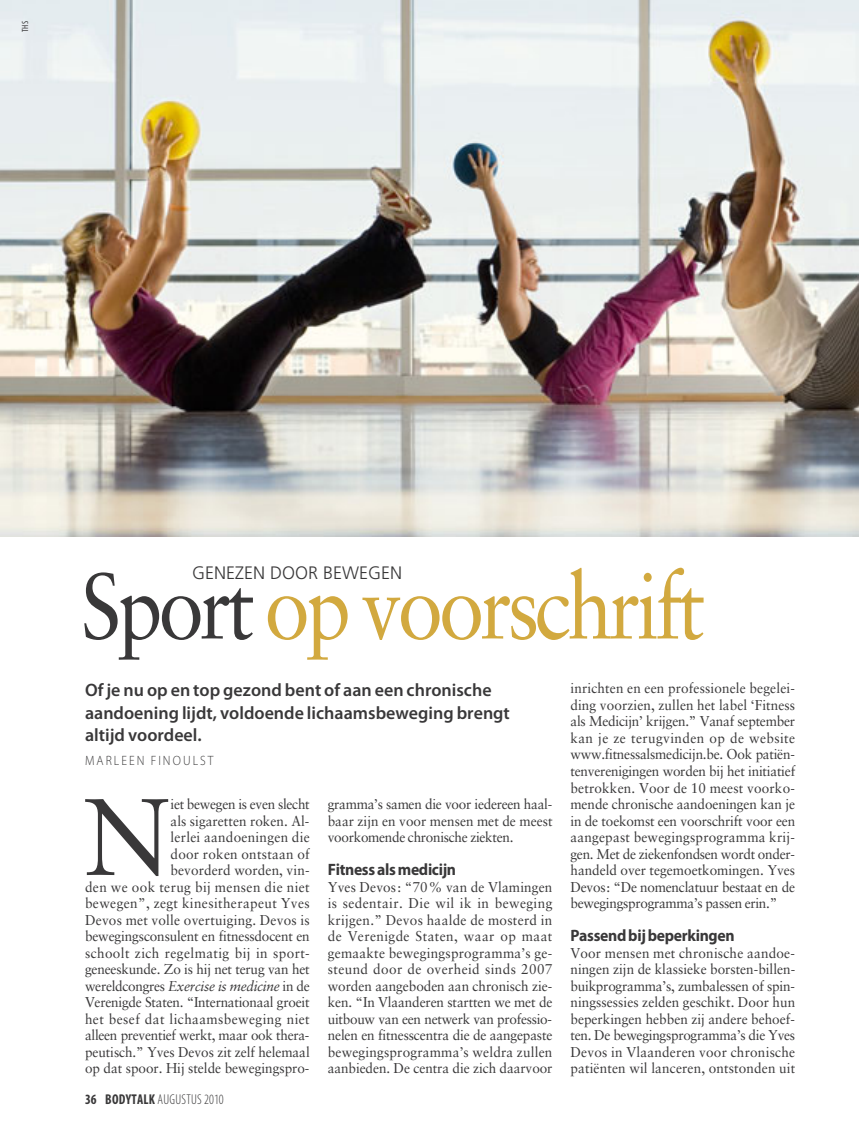
<style>
.page{position:relative;width:859px;height:1136px;background:#fff}
.page>*{position:absolute;margin:0;border:0;box-sizing:border-box;transform-origin:0 0}
.t1{font:108.75px "Sabon";color:#393839;scale:.95 1}
.t2{font:92.7px "Sabon";letter-spacing:-.05em;color:#d2a93f;scale:.88 1}
.t3{font:600 18px/22.5px "Myriad Pro";color:#393839}
.t4{font:300 18px "Frutiger";color:#393839}
.t5{font:700 16.5px "Myriad Pro";letter-spacing:-.02em;color:#393839;scale:.95 1}
.t6{font:14.25px/16.5px "Sabon";color:#393839;text-align:justify;scale:.95 1}
.t7{font:300 condensed 14.25px "Myriad Pro";letter-spacing:.02em;color:#393839;scale:.95 1}
.t8{font:300 13.5px "Myriad Pro";letter-spacing:.17em;color:#393839;scale:.9 1}
.t9{font:condensed 9px "Myriad Pro";color:#393839}
.s1{color:#393839}
.s2{font-style:italic}
.s3{font-weight:700}
</style>
<div class="page">
<img style="left:0;top:0;width:859px;height:536px">
<p class="t9" style="left:20px;top:32px;width:12px;rotate:-90deg">THS</p>
<p class="t4" style="left:192px;top:565px;width:211px">GENEZEN DOOR BEWEGEN</p>
<h2 class="t2" style="left:81px;top:567px;width:711px"><span class="s1">Sport</span> op voorschrift</h2>
<p class="t3" style="left:85px;top:680px;width:426px">Of je nu op en top gezond bent of aan een chronische aandoening lijdt, voldoende lichaamsbeweging brengt altijd voordeel.</p>
<p class="t8" style="left:85px;top:752px;width:144px">MARLEEN FINOULST</p>
<p class="t6" style="left:85px;top:797px;width:238px;text-align:right">iet bewegen is even slecht<br>als sigaretten roken. Al-<br>lerlei aandoeningen die<br>door roken ontstaan of<br>bevorderd worden, vin-<br>den we ook terug bij mensen die niet bewegen”, zegt kinesitherapeut Yves Devos met volle overtuiging. Devos is bewegingsconsulent en fitnessdocent en schoolt zich regelmatig bij in sport&shy;geneeskunde. Zo is hij net terug van het wereldcongres <span class="s2">Exercise is medicine</span> in de Verenigde Staten. “Internationaal groeit het besef dat lichaamsbeweging niet alleen preventief werkt, maar ook thera&shy;peutisch.” Yves Devos zit zelf helemaal op dat spoor. Hij stelde bewegingspro-</p>
<p class="t6" style="left:328px;top:797px;width:238px">gramma’s samen die voor iedereen haal&shy;baar zijn en voor mensen met de meest voorkomende chronische ziekten.</p>
<h1 class="t1" style="left:84px;top:791px;width:92px">N</h1>
<p class="t5" style="left:328px;top:863px;width:137px">Fitness als medicijn</p>
<p class="t6" style="left:328px;top:879px;width:238px">Yves Devos: “70% van de Vlamingen is sedentair. Die wil ik in beweging krijgen.” Devos haalde de mosterd in de Verenigde Staten, waar op maat gemaakte bewegingsprogramma’s ge&shy;steund door de overheid sinds 2007 worden aangeboden aan chronisch zie&shy;ken. “In Vlaanderen startten we met de uitbouw van een netwerk van professio&shy;nelen en fitnesscentra die de aangepaste bewegingsprogramma’s weldra zullen aanbieden. De centra die zich daarvoor</p>
<p class="t7" style="left:85px;top:1090px;width:148px"><span class="s3">36 BODYTALK</span> AUGUSTUS 2010</p>
<p class="t6" style="left:570px;top:681px;width:238px">inrichten en een professionele begelei&shy;ding voorzien, zullen het label ‘Fitness als Medicijn’ krijgen.” Vanaf september kan je ze terugvinden op de website www.fitnessalsmedicijn.be. Ook patiën&shy;tenverenigingen worden bij het initiatief betrokken. Voor de 10 meest voorko&shy;mende chronische aandoeningen kan je in de toekomst een voorschrift voor een aangepast bewegingsprogramma krij&shy;gen. Met de ziekenfondsen wordt onder&shy;handeld over tegemoetkomingen. Yves Devos: “De nomenclatuur bestaat en de bewegingsprogramma’s passen erin.”</p>
<p class="t5" style="left:570px;top:929px;width:174px">Passend bij beperkingen</p>
<p class="t6" style="left:570px;top:945px;width:238px">Voor mensen met chronische aandoe&shy;ningen zijn de klassieke borsten-billen&shy;buikprogramma’s, zumbalessen of spin&shy;ningssessies zelden geschikt. Door hun beperkingen hebben zij andere behoef&shy;ten. De bewegingsprogramma’s die Yves Devos in Vlaanderen voor chronische patiënten wil lanceren, ontstonden uit</p>
</div>
